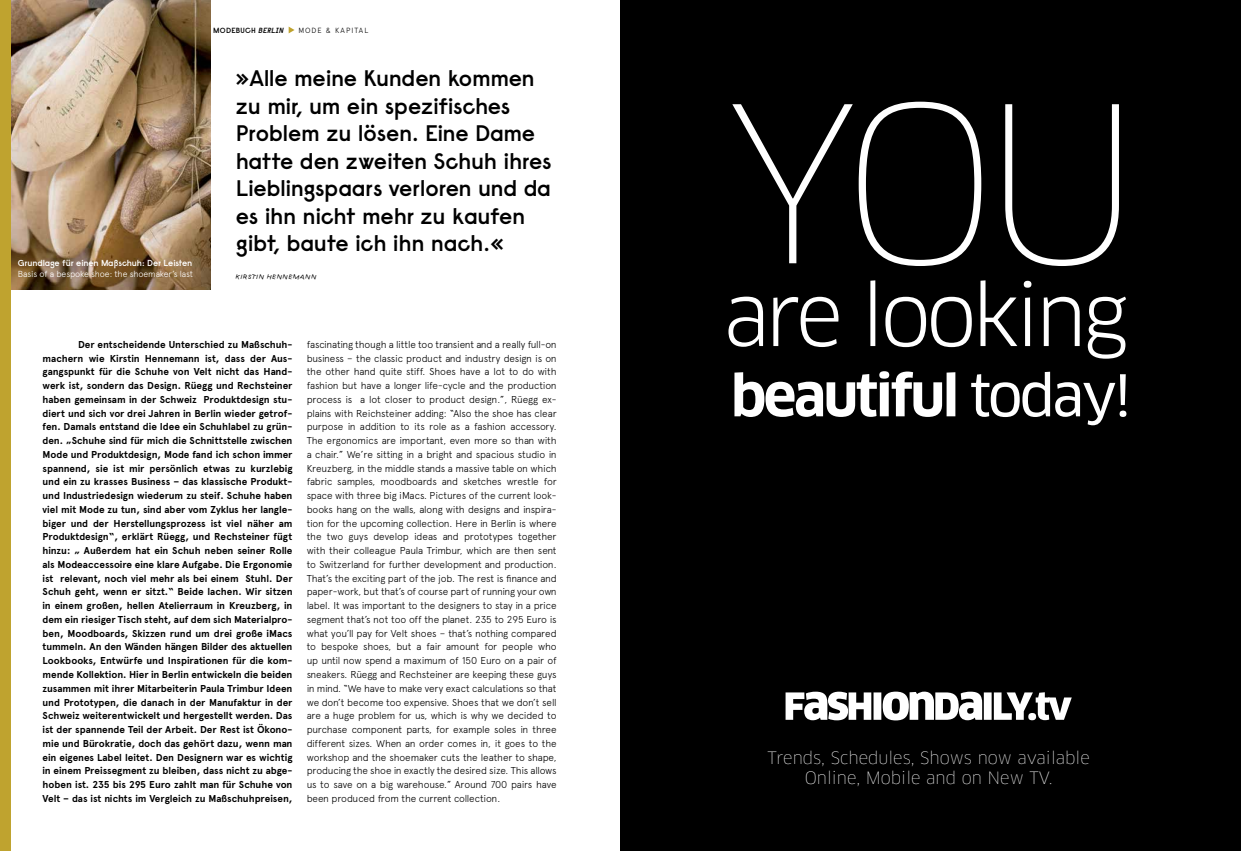
<style>
.page{position:relative;width:1241px;height:851px;background:#fff}
.page>*{position:absolute;margin:0;border:0;box-sizing:border-box;transform-origin:0 0}
.t1{font:100 211.88px "Clan";color:#fff}
.t2{font:82px "Clan OSF";letter-spacing:-.05em;color:#fff}
.t3{font:700 56.12px "Clan LF";letter-spacing:-.05em;color:#fff}
.t4{font:600 22.5px/27.5px "Raisonne";letter-spacing:-.015em;color:#000}
.t5{font:100 16.62px/19.9px "Clan";color:#fff;text-align:center}
.t6{font:300 10px/13.8px "Apercu Pro";letter-spacing:-.01em;color:#000;text-align:justify}
.t7{font:700 10px/13.8px "Apercu Pro";letter-spacing:-.005em;color:#000;text-align:justify}
.t8{font:300 8.75px "Apercu Pro";letter-spacing:-.01em;color:#fff}
.t9{font:600 8.75px "Raisonne";letter-spacing:-.02em;color:#fff}
.t10{font:600 7.5px "Raisonne";letter-spacing:.03em;color:#000}
.t11{font:300 7.5px "Apercu Pro";letter-spacing:.135em;color:#000}
.t12{font:6.25px "GT Haptik Regular Rotalic";color:#000}
.s1{font-style:italic}
.s2{font-family:"Clan LF News";font-weight:400}
</style>
<div class="page">
<img style="left:11px;top:0;width:200px;height:289px">
<div style="left:620px;top:0;width:620px;height:850px;background:#000"></div>
<svg style="left:785px;top:691px;width:286px;height:29px"></svg>
<div style="left:0;top:0;width:11px;height:850px;background:#bfa32f"></div>
<svg style="left:288px;top:27px;width:6px;height:6px"></svg>
<p class="t9" style="left:18px;top:257px;width:176px">Grundlage für einen Maßschuh: Der Leisten</p>
<p class="t8" style="left:18px;top:267px;width:177px">Basis of a bespoke shoe: the shoemaker’s last</p>
<p class="t10" style="left:213px;top:26px;width:72px">MODEBUCH <span class="s1">BERLIN</span></p>
<p class="t11" style="left:298px;top:25px;width:71px">MODE &amp; KAPITAL</p>
<h3 class="t4" style="left:236px;top:64px;width:317px">»Alle meine Kunden kommen zu mir, um ein spezifisches<br>Problem zu lösen. Eine Dame hatte den zweiten Schuh ihres<br>Lieblingspaars verloren und da es ihn nicht mehr zu kaufen gibt, baute ich ihn nach.«</h3>
<p class="t12" style="left:236px;top:272px;width:6px">KIRSTIN</p>
<p class="t12" style="left:267px;top:272px;width:13px">HENNEMANN</p>
<p class="t7" style="left:43px;top:337px;width:251px;text-indent:35px">Der entscheidende Unterschied zu Maßschuh&shy;machern wie Kirstin Hennemann ist, dass der Aus&shy;gangspunkt für die Schuhe von Velt nicht das Hand&shy;werk ist, sondern das Design. Rüegg und Rechsteiner haben gemeinsam in der Schweiz Produktdesign stu&shy;diert und sich vor drei Jahren in Berlin wieder getrof&shy;fen. Damals entstand die Idee ein Schuhlabel zu grün&shy;den. „Schuhe sind für mich die Schnittstelle zwischen Mode und Produktdesign, Mode fand ich schon immer spannend, sie ist mir persönlich etwas zu kurzlebig und ein zu krasses Business – das klassische Produkt&shy;und Industriedesign wiederum zu steif. Schuhe haben viel mit Mode zu tun, sind aber vom Zyklus her langle&shy;biger und der Herstellungsprozess ist viel näher am Produktdesign“, erklärt Rüegg, und Rechsteiner fügt hinzu: „ Außerdem hat ein Schuh neben seiner Rolle als Modeaccessoire eine klare Aufgabe. Die Ergonomie ist relevant, noch viel mehr als bei einem Stuhl. Der Schuh geht, wenn er sitzt.“ Beide lachen. Wir sitzen in einem großen, hellen Atelierraum in Kreuzberg, in dem ein riesiger Tisch steht, auf dem sich Materialpro&shy;ben, Moodboards, Skizzen rund um drei große iMacs tummeln. An den Wänden hängen Bilder des aktuellen Lookbooks, Entwürfe und Inspirationen für die kom&shy;mende Kollektion. Hier in Berlin entwickeln die beiden zusammen mit ihrer Mitarbeiterin Paula Trimbur Ideen und Prototypen, die danach in der Manufaktur in der Schweiz weiterentwickelt und hergestellt werden. Das ist der spannende Teil der Arbeit. Der Rest ist Ökono&shy;mie und Bürokratie, doch das gehört dazu, wenn man ein eigenes Label leitet. Den Designern war es wichtig in einem Preissegment zu bleiben, dass nicht zu abge&shy;hoben ist. 235 bis 295 Euro zahlt man für Schuhe von Velt – das ist nichts im Vergleich zu Maßschuhpreisen,</p>
<p class="t6" style="left:307px;top:336px;width:251px">fascinating though a little too transient and a really full-on business – the classic product and industry design is on the other hand quite stiff. Shoes have a lot to do with fashion but have a longer life-cycle and the production process is a lot closer to product design.”, Rüegg ex&shy;plains with Reichsteiner adding: “Also the shoe has clear purpose in addition to its role as a fashion accessory.<br>The ergonomics are important, even more so than with a chair.” We’re sitting in a bright and spacious studio in Kreuzberg, in the middle stands a massive table on which fabric samples, moodboards and sketches wrestle for space with three big iMacs. Pictures of the current look&shy;books hang on the walls, along with designs and inspira&shy;tion for the upcoming collection. Here in Berlin is where the two guys develop ideas and prototypes together with their colleague Paula Trimbur, which are then sent to Switzerland for further development and production.<br>That’s the exciting part of the job. The rest is finance and paper-work, but that’s of course part of running your own label. It was important to the designers to stay in a price segment that’s not too off the planet. 235 to 295 Euro is what you’ll pay for Velt shoes – that’s nothing compared to bespoke shoes, but a fair amount for people who up until now spend a maximum of 150 Euro on a pair of sneakers. Rüegg and Rechsteiner are keeping these guys in mind. “We have to make very exact calculations so that we don’t become too expensive. Shoes that we don’t sell are a huge problem for us, which is why we decided to purchase component parts, for example soles in three different sizes. When an order comes in, it goes to the workshop and the shoemaker cuts the leather to shape, producing the shoe in exactly the desired size. This allows us to save on a big warehouse.” Around 700 pairs have been produced from the current collection.</p>
<h1 class="t1" style="left:724px;top:69px;width:418px">YOU</h1>
<h2 class="t2" style="left:723px;top:271px;width:407px">are looking</h2>
<h3 class="t3" style="left:730px;top:365px;width:402px">beautiful <span class="s2">today!</span></h3>
<h3 class="t5" style="left:767px;top:748px;width:324px">Trends, Schedules, Shows now available<br>Online, Mobile and on New TV.</h3>
</div>
